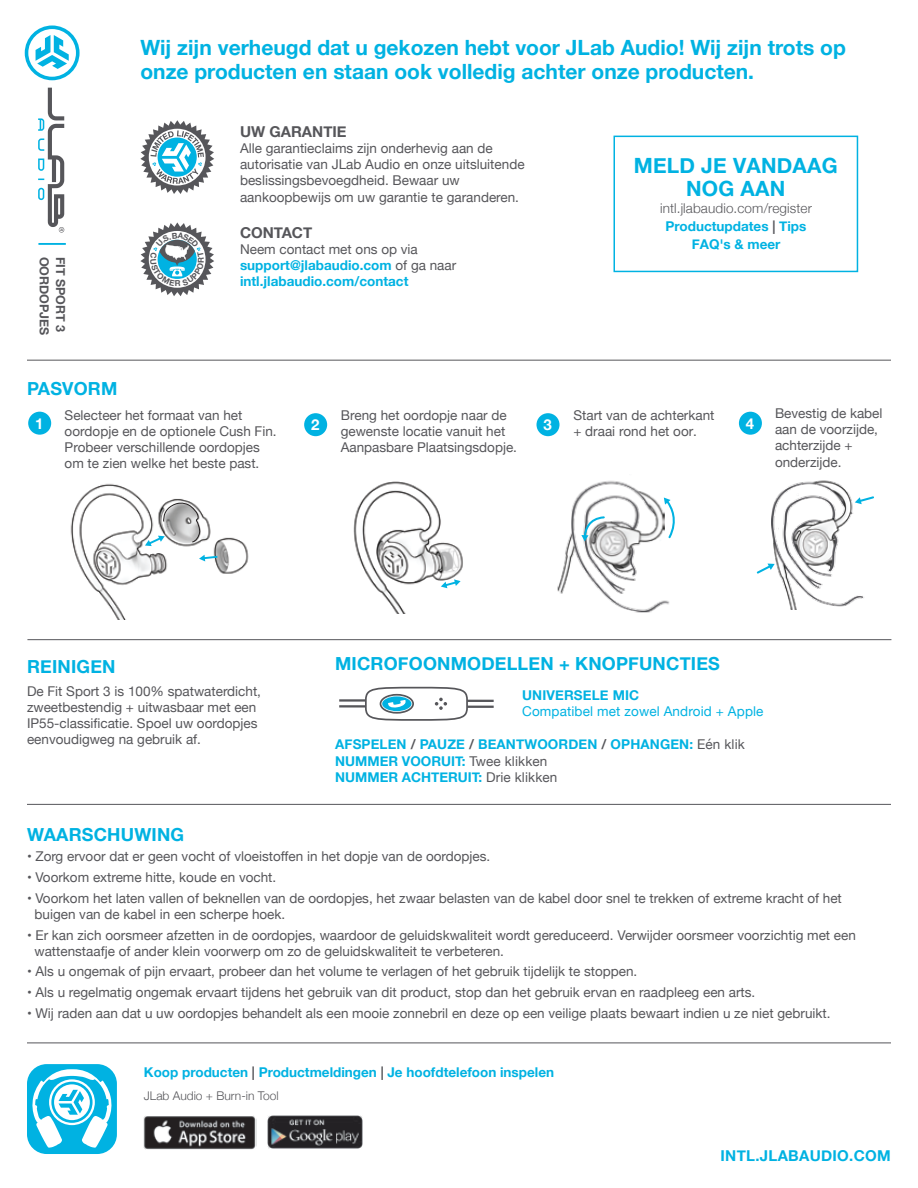
<style>
.page{position:relative;width:918px;height:1188px;background:#fff}
.page>*{position:absolute;margin:0;border:0;box-sizing:border-box;transform-origin:0 0}
.t1{font:700 21px/24px "Helvetica Neue";color:#00b2e2}
.t2{font:700 18px "Helvetica Neue";letter-spacing:.01em;color:#00b2e2}
.t3{font:700 15px "Helvetica Neue";letter-spacing:.015em;color:#00b2e2}
.t4{font:700 15px "Helvetica Neue";color:#56565a}
.t5{font:700 15px "Helvetica Neue";color:#fff}
.t6{font:13.5px/16.2px "Helvetica Neue";color:#56565a}
.t7{font:700 13.5px/16.2px "Helvetica Neue";color:#00b2e2}
.t8{font:13.5px "Helvetica Neue";letter-spacing:.01em;color:#00b2e2}
.t9{font:700 12.45px "Helvetica Neue";color:#56565a}
.t10{font:300 12px "Helvetica Neue";color:#56565a}
.s1{font-weight:400;color:#56565a}
.s2{font-weight:300;color:#56565a}
.s3{color:#56565a}
</style>
<div class="page">
<img style="left:353px;top:481px;width:110px;height:133px">
<svg style="left:441px;top:579px;width:20px;height:9px"></svg>
<img style="left:583px;top:481px;width:87px;height:132px">
<img style="left:557px;top:491px;width:108px;height:102px">
<svg style="left:664px;top:498px;width:11px;height:42px"></svg>
<svg style="left:581px;top:515px;width:25px;height:26px"></svg>
<img style="left:771px;top:480px;width:93px;height:129px">
<svg style="left:756px;top:564px;width:19px;height:11px"></svg>
<svg style="left:855px;top:495px;width:19px;height:9px"></svg>
<img style="left:70px;top:483px;width:179px;height:137px">
<svg style="left:199px;top:555px;width:21px;height:6px"></svg>
<svg style="left:145px;top:501px;width:55px;height:45px"></svg>
<hr style="left:27px;top:360px;width:864px;height:1px;background:#56565a">
<hr style="left:27px;top:804px;width:864px;height:1px;background:#56565a">
<hr style="left:27px;top:639px;width:864px;height:1px;background:#56565a">
<svg style="left:339px;top:686px;width:155px;height:35px"></svg>
<div style="left:537px;top:413px;width:23px;height:23px;background:#00b2e2;border-radius:50%"></div>
<div style="left:739px;top:412px;width:23px;height:23px;background:#00b2e2;border-radius:50%"></div>
<div style="left:304px;top:413px;width:23px;height:23px;background:#00b2e2;border-radius:50%"></div>
<div style="left:28px;top:412px;width:23px;height:23px;background:#00b2e2;border-radius:50%"></div>
<hr style="left:38px;top:243px;width:28px;height:2px;background:#00b2e2">
<svg style="left:25px;top:26px;width:55px;height:54px"></svg>
<svg style="left:38px;top:88px;width:26px;height:145px"></svg>
<svg style="left:140px;top:120px;width:74px;height:74px"></svg>
<div style="left:613px;top:136px;width:245px;height:136px;border:2px solid #00b2e2"></div>
<hr style="left:27px;top:1043px;width:864px;height:1px;background:#56565a">
<div style="left:27px;top:1064px;width:90px;height:90px;background:#00b2e2;border-radius:20px"></div>
<svg style="left:32px;top:1069px;width:80px;height:79px"></svg>
<img style="left:143px;top:1116px;width:114px;height:33px">
<img style="left:268px;top:1116px;width:95px;height:32px">
<svg style="left:140px;top:222px;width:74px;height:74px"></svg>
<p class="t9" style="left:54px;top:257px;width:80px;rotate:90deg">OORDOPJES</p>
<p class="t9" style="left:70px;top:257px;width:77px;rotate:90deg">FIT SPORT 3</p>
<h1 class="t1" style="left:140px;top:36px;width:707px">Wij zijn verheugd dat u gekozen hebt voor JLab Audio! Wij zijn trots op onze producten en staan ook volledig achter onze producten.</h1>
<p class="t4" style="left:240px;top:120px;width:108px">UW GARANTIE</p>
<p class="t6" style="left:240px;top:141px;width:286px">Alle garantieclaims zijn onderhevig aan de autorisatie van JLab Audio en onze uitsluitende beslissingsbevoegdheid. Bewaar uw aankoopbewijs om uw garantie te garanderen.</p>
<p class="t4" style="left:240px;top:220px;width:74px">CONTACT</p>
<p class="t7" style="left:240px;top:241px;width:218px"><span class="s1">Neem contact met ons op via </span>support@jlabaudio.com <span class="s1">of ga naar </span>intl.jlabaudio.com/contact</p>
<h1 class="t1" style="left:634px;top:155px;width:206px;line-height:22.2px;text-align:center">MELD JE VANDAAG<br>NOG AAN</h1>
<p class="t7" style="left:660px;top:200px;width:153px;line-height:18px;text-align:center"><span class="s2">intl.jlabaudio.com/register<br></span>Productupdates <span class="s3">|</span> Tips<br>FAQ's &amp; meer</p>
<h2 class="t2" style="left:27px;top:374px;width:92px">PASVORM</h2>
<p class="t5" style="left:35px;top:411px;width:10px">1</p>
<p class="t5" style="left:311px;top:413px;width:10px">2</p>
<p class="t5" style="left:543px;top:413px;width:10px">3</p>
<p class="t5" style="left:746px;top:412px;width:10px">4</p>
<p class="t6" style="left:65px;top:407px;width:214px">Selecteer het formaat van het oordopje en de optionele Cush Fin.<br>Probeer verschillende oordopjes om te zien welke het beste past.</p>
<p class="t6" style="left:341px;top:407px;width:178px">Breng het oordopje naar de gewenste locatie vanuit het<br>Aanpasbare Plaatsingsdopje.</p>
<p class="t6" style="left:573px;top:407px;width:143px">Start van de achterkant + draai rond het oor.</p>
<p class="t6" style="left:775px;top:406px;width:109px">Bevestig de kabel aan de voorzijde, achterzijde + onderzijde.</p>
<h2 class="t2" style="left:27px;top:653px;width:90px">REINIGEN</h2>
<p class="t6" style="left:27px;top:683px;width:236px">De Fit Sport 3 is 100% spatwaterdicht, zweetbestendig + uitwasbaar met een IP55-classificatie. Spoel uw oordopjes eenvoudigweg na gebruik af.</p>
<h2 class="t2" style="left:335px;top:650px;width:386px">MICROFOONMODELLEN + KNOPFUNCTIES</h2>
<p class="t7" style="left:522px;top:687px;width:118px">UNIVERSELE MIC</p>
<p class="t8" style="left:522px;top:701px;width:243px">Compatibel met zowel Android + Apple</p>
<p class="t7" style="left:335px;top:737px;width:411px">AFSPELEN <span class="s3">/</span> PAUZE <span class="s3">/</span> BEANTWOORDEN <span class="s3">/</span> OPHANGEN: <span class="s1">Eén klik<br></span>NUMMER VOORUIT: <span class="s1">Twee klikken<br></span>NUMMER ACHTERUIT: <span class="s1">Drie klikken</span></p>
<h2 class="t2" style="left:27px;top:820px;width:159px">WAARSCHUWING</h2>
<p class="t6" style="left:27px;top:849px;width:465px">• Zorg ervoor dat er geen vocht of vloeistoffen in het dopje van de oordopjes.</p>
<p class="t6" style="left:27px;top:870px;width:251px">• Voorkom extreme hitte, koude en vocht.</p>
<p class="t6" style="left:35px;top:891px;width:809px;text-indent:-8px">• Voorkom het laten vallen of beknellen van de oordopjes, het zwaar belasten van de kabel door snel te trekken of extreme kracht of het buigen van de kabel in een scherpe hoek.</p>
<p class="t6" style="left:35px;top:927px;width:823px;text-indent:-8px">• Er kan zich oorsmeer afzetten in de oordopjes, waardoor de geluidskwaliteit wordt gereduceerd. Verwijder oorsmeer voorzichtig met een wattenstaafje of ander klein voorwerp om zo de geluidskwaliteit te verbeteren.</p>
<p class="t6" style="left:27px;top:964px;width:612px">• Als u ongemak of pijn ervaart, probeer dan het volume te verlagen of het gebruik tijdelijk te stoppen.</p>
<p class="t6" style="left:27px;top:985px;width:730px">• Als u regelmatig ongemak ervaart tijdens het gebruik van dit product, stop dan het gebruik ervan en raadpleeg een arts.</p>
<p class="t6" style="left:27px;top:1006px;width:805px">• Wij raden aan dat u uw oordopjes behandelt als een mooie zonnebril en deze op een veilige plaats bewaart indien u ze niet gebruikt.</p>
<p class="t7" style="left:144px;top:1065px;width:412px">Koop producten <span class="s3">|</span> Productmeldingen <span class="s3">|</span> Je hoofdtelefoon inspelen</p>
<p class="t10" style="left:144px;top:1086px;width:136px">JLab Audio + Burn-in Tool</p>
<p class="t3" style="left:721px;top:1144px;width:172px">INTL.JLABAUDIO.COM</p>
</div>
